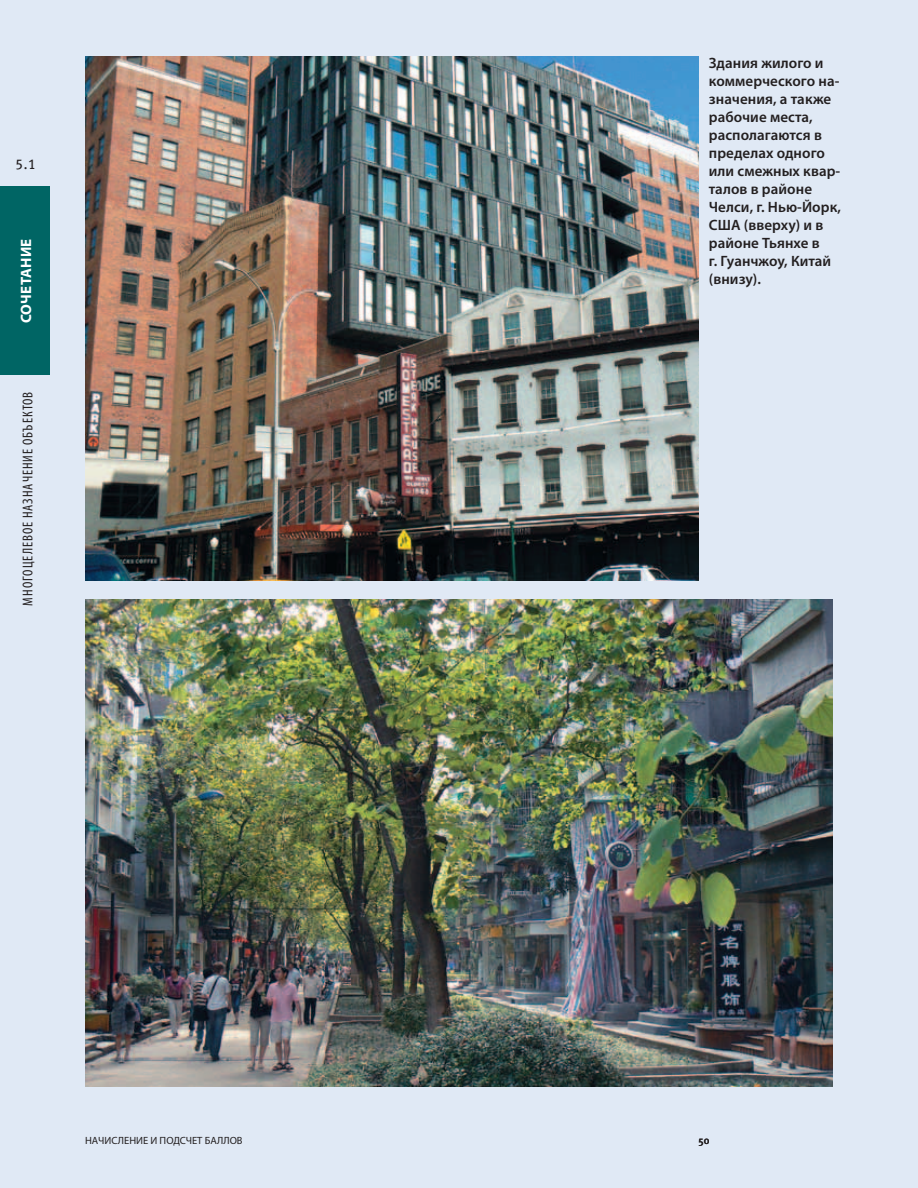
<style>
.page{position:relative;width:918px;height:1188px;background:#e0e9f5}
.page>*{position:absolute;margin:0;border:0;box-sizing:border-box;transform-origin:0 0}
.t1{font:600 15px/18px "Myriad Pro";letter-spacing:.005em;color:#231f20}
.t2{font:700 15px "Myriad Pro";color:#fff}
.t3{font:condensed 14.25px "Myriad Pro";letter-spacing:.07em;color:#231f20}
.t4{font:14.25px "Meta Plus Book Caps";color:#231f20}
.t5{font:10.5px "Myriad Pro";color:#231f20}
.t6{font:500 10.5px "Meta Plus";color:#231f20}
</style>
<div class="page">
<div style="left:0;top:187px;width:50px;height:188px;background:#006564"></div>
<img style="left:85px;top:56px;width:613px;height:524px">
<img style="left:85px;top:599px;width:748px;height:488px">
<p class="t4" style="left:15px;top:156px;width:22px">5.1</p>
<p class="t2" style="left:16px;top:323px;width:85px;rotate:-90deg">Сочетание</p>
<p class="t3" style="left:19px;top:606px;width:214px;rotate:-90deg">Многоцелевое назначение объектов</p>
<p class="t5" style="left:85px;top:1134px;width:159px">НАЧИСЛЕНИЕ И ПОДСЧЕТ БАЛЛОВ</p>
<p class="t1" style="left:709px;top:54px;width:134px">Здания жилого и коммерческого на&shy;значения, а также рабочие места, располагаются в пределах одного или смежных квар&shy;талов в районе<br>Челси, г. Нью-Йорк,<br>США (вверху) и в районе Тьянхе в<br>г. Гуанчжоу, Китай (внизу).</p>
<p class="t6" style="left:698px;top:1134px;width:13px">50</p>
</div>
